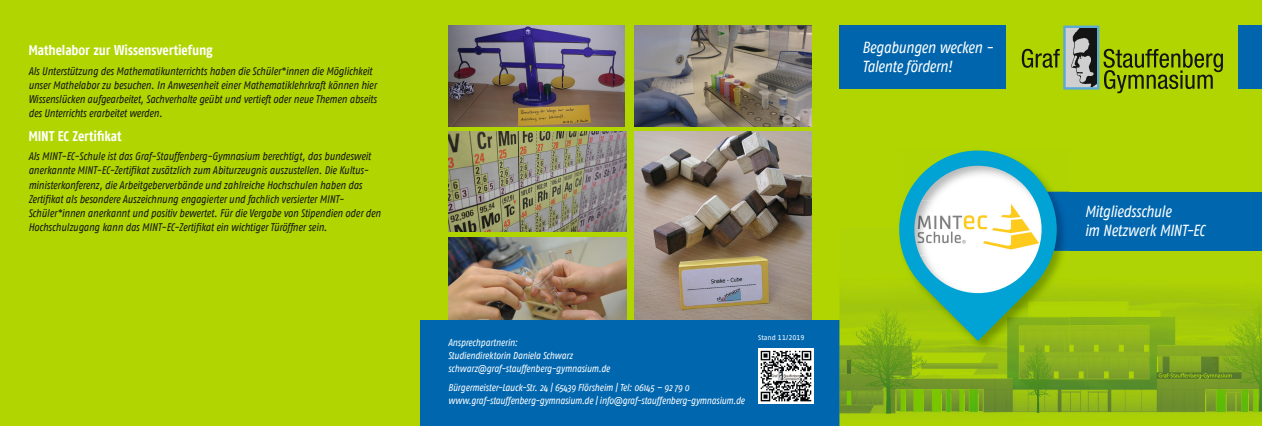
<style>
.page{position:relative;width:1262px;height:426px;background:#fff}
.page>*{position:absolute;margin:0;border:0;box-sizing:border-box;transform-origin:0 0}
.t1{font:italic 16px/19.2px "AWO Fago Cond";letter-spacing:-.015em;color:#fff}
.t2{font:700 14px "AWO Fago Cond";letter-spacing:-.005em;color:#fff}
.t3{font:italic 11px/14px "AWO Fago Cond";color:#131413}
.t4{font:italic 10px/13px "AWO Fago Cond";letter-spacing:-.005em;color:#fff}
.t5{font:7px "AWO Fago Office";color:#fff}
</style>
<div class="page">
<div style="left:0;top:0;width:1261px;height:425px;background:#b0d500"></div>
<img style="left:634px;top:131px;width:177px;height:189px">
<img style="left:448px;top:26px;width:176px;height:100px">
<img style="left:634px;top:26px;width:177px;height:100px">
<img style="left:448px;top:238px;width:178px;height:82px">
<img style="left:448px;top:131px;width:178px;height:100px">
<div style="left:420px;top:320px;width:419px;height:105px;background:#0067af"></div>
<img style="left:758px;top:348px;width:56px;height:55px">
<img style="left:839px;top:290px;width:70px;height:135px">
<img style="left:1050px;top:250px;width:211px;height:167px">
<img style="left:909px;top:352px;width:141px;height:66px">
<div style="left:839px;top:26px;width:167px;height:63px;background:#0065ad"></div>
<div style="left:1238px;top:26px;width:23px;height:63px;background:#0065ad"></div>
<div style="left:1028px;top:191px;width:233px;height:59px;background:#0067af"></div>
<img style="left:897px;top:250px;width:172px;height:102px">
<svg style="left:891px;top:150px;width:173px;height:190px"></svg>
<svg style="left:1021px;top:26px;width:201px;height:67px"></svg>
<p class="t2" style="left:28px;top:42px;width:186px">Mathelabor zur Wissensvertiefung</p>
<p class="t3" style="left:28px;top:64px;width:350px">Als Unterstützung des Mathematikunterrichts haben die Schüler*innen die Möglichkeit unser Mathelabor zu besuchen. In Anwesenheit einer Mathematiklehrkraft können hier Wissenslücken aufgearbeitet, Sachverhalte geübt und vertieft oder neue Themen abseits des Unterrichts erarbeitet werden.</p>
<p class="t2" style="left:28px;top:127px;width:95px">MINT EC Zertifikat</p>
<p class="t3" style="left:28px;top:149px;width:354px">Als MINT-EC-Schule ist das Graf-Stauffenberg-Gymnasium berechtigt, das bundesweit anerkannte MINT-EC-Zertifikat zusätzlich zum Abiturzeugnis auszustellen. Die Kultus&shy;ministerkonferenz, die Arbeitgeberverbände und zahlreiche Hochschulen haben das Zertifikat als besondere Auszeichnung engagierter und fachlich versierter MINT-Schüler*innen anerkannt und positiv bewertet. Für die Vergabe von Stipendien oder den Hochschulzugang kann das MINT-EC-Zertifikat ein wichtiger Türöffner sein.</p>
<h1 class="t1" style="left:862px;top:38px;width:132px">Begabungen wecken -<br>Talente fördern!</h1>
<p class="t4" style="left:448px;top:335px;width:163px">Ansprechpartnerin:<br>Studiendirektorin Daniela Schwarz schwarz@graf-stauffenberg-gymnasium.de</p>
<p class="t4" style="left:448px;top:380px;width:298px">Bürgermeister-Lauck-Str. 24 | 65439 Flörsheim | Tel: 06145 – 92 79 0 www.graf-stauffenberg-gymnasium.de | info@graf-stauffenberg-gymnasium.de</p>
<p class="t5" style="left:758px;top:333px;width:48px">Stand 11/2019</p>
<p class="t5" style="left:758px;top:336px;width:48px">Stand 11/2019</p>
<h1 class="t1" style="left:1084px;top:201px;width:121px">Mitgliedsschule<br>im Netzwerk MINT-EC</h1>
</div>
